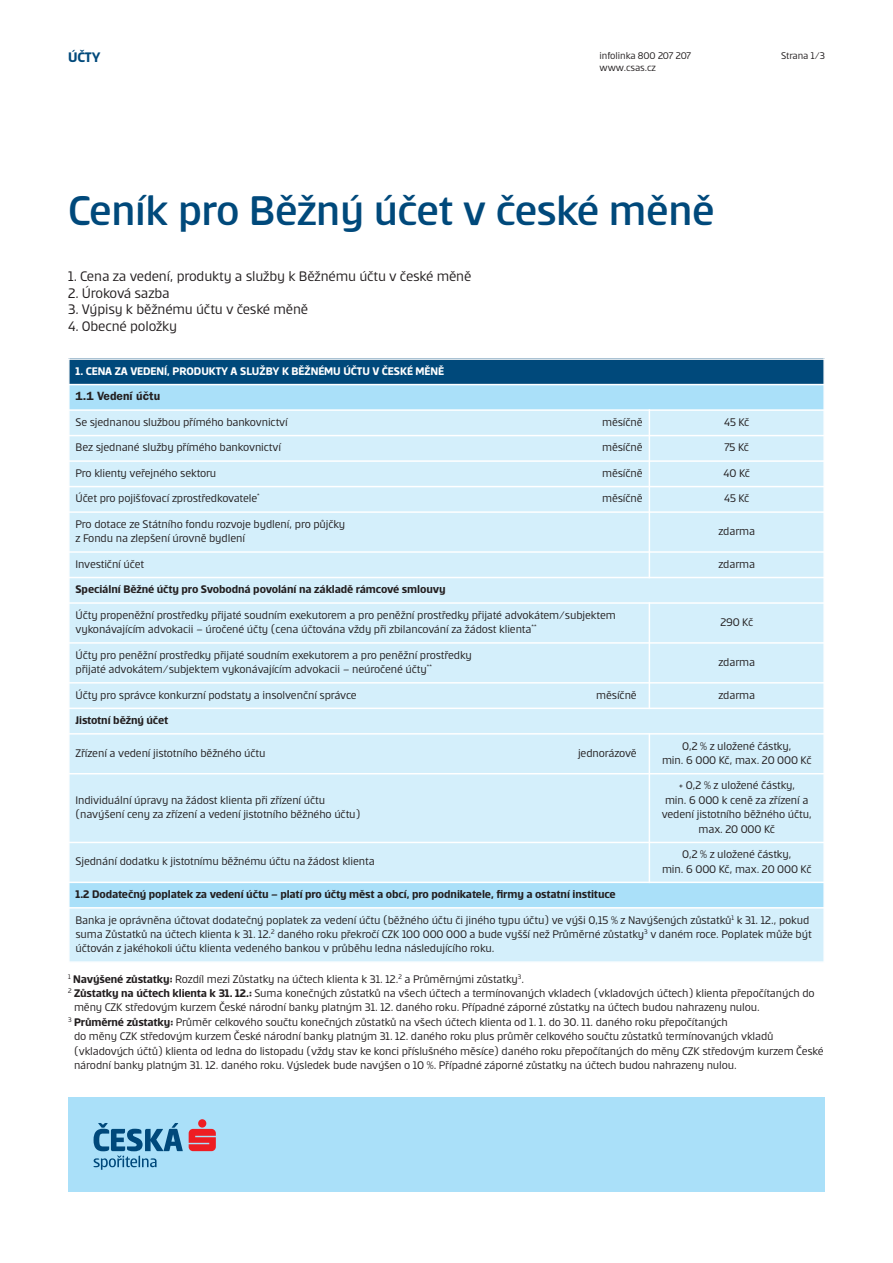
<style>
.page{position:relative;width:893px;height:1263px;background:#fff}
.page>*{position:absolute;margin:0;border:0;box-sizing:border-box;transform-origin:0 0}
.t1{font:500 45px "Erste";letter-spacing:-.01em;color:#00497b}
.t2{font:15px "Erste";letter-spacing:-.01em;color:#231f20}
.t3{font:700 15px "Erste";color:#00497b}
.t4{font:12px/14.4px "Erste";letter-spacing:-.01em;color:#231f20}
.t5{font:700 12px "Erste";letter-spacing:-.01em;color:#231f20}
.t6{font:700 12px "Erste";letter-spacing:-.005em;color:#fff}
.t7{font:600 12px "ITC Franklin Gothic Std";color:#231f20}
.t8{font:10.5px/12px "Erste";letter-spacing:-.01em;color:#231f20}
.s1{font-weight:700}
</style>
<div class="page">
<div style="left:68px;top:1097px;width:757px;height:95px;background:#aae0f9"></div>
<svg style="left:189px;top:1119px;width:27px;height:32px"></svg>
<svg style="left:94px;top:1123px;width:89px;height:47px"></svg>
<div style="left:68px;top:358px;width:756px;height:27px;background:#00497b"></div>
<div style="left:68px;top:385px;width:756px;height:25px;background:#aae0f9"></div>
<div style="left:68px;top:410px;width:581px;height:26px;background:#d4effb"></div>
<div style="left:649px;top:410px;width:176px;height:26px;background:#d4effb"></div>
<div style="left:68px;top:436px;width:581px;height:25px;background:#d4effb"></div>
<div style="left:649px;top:436px;width:176px;height:25px;background:#d4effb"></div>
<div style="left:68px;top:461px;width:581px;height:26px;background:#d4effb"></div>
<div style="left:649px;top:461px;width:176px;height:26px;background:#d4effb"></div>
<div style="left:68px;top:487px;width:581px;height:25px;background:#d4effb"></div>
<div style="left:649px;top:487px;width:176px;height:25px;background:#d4effb"></div>
<div style="left:68px;top:512px;width:581px;height:40px;background:#d4effb"></div>
<div style="left:649px;top:512px;width:176px;height:40px;background:#d4effb"></div>
<div style="left:68px;top:552px;width:581px;height:25px;background:#d4effb"></div>
<div style="left:649px;top:552px;width:176px;height:25px;background:#d4effb"></div>
<div style="left:68px;top:577px;width:756px;height:26px;background:#d4effb"></div>
<div style="left:68px;top:603px;width:581px;height:40px;background:#d4effb"></div>
<div style="left:649px;top:603px;width:176px;height:40px;background:#d4effb"></div>
<div style="left:68px;top:643px;width:581px;height:40px;background:#d4effb"></div>
<div style="left:649px;top:643px;width:176px;height:40px;background:#d4effb"></div>
<div style="left:68px;top:683px;width:581px;height:25px;background:#d4effb"></div>
<div style="left:649px;top:683px;width:176px;height:25px;background:#d4effb"></div>
<div style="left:68px;top:708px;width:756px;height:26px;background:#d4effb"></div>
<div style="left:68px;top:734px;width:581px;height:40px;background:#d4effb"></div>
<div style="left:649px;top:734px;width:176px;height:40px;background:#d4effb"></div>
<div style="left:68px;top:774px;width:581px;height:68px;background:#d4effb"></div>
<div style="left:649px;top:774px;width:176px;height:68px;background:#d4effb"></div>
<div style="left:68px;top:842px;width:581px;height:40px;background:#d4effb"></div>
<div style="left:649px;top:842px;width:176px;height:40px;background:#d4effb"></div>
<div style="left:68px;top:882px;width:756px;height:26px;background:#aae0f9"></div>
<div style="left:68px;top:908px;width:756px;height:55px;background:#d4effb"></div>
<hr style="left:68px;top:358px;width:2px;height:605px;background:#fff">
<hr style="left:649px;top:409px;width:1px;height:169px;background:#fff">
<hr style="left:649px;top:602px;width:1px;height:107px;background:#fff">
<hr style="left:649px;top:733px;width:1px;height:150px;background:#fff">
<hr style="left:823px;top:358px;width:2px;height:605px;background:#fff">
<hr style="left:68px;top:358px;width:757px;height:2px;background:#fff">
<hr style="left:68px;top:384px;width:757px;height:1px;background:#fff">
<hr style="left:68px;top:409px;width:757px;height:2px;background:#fff">
<hr style="left:68px;top:435px;width:757px;height:1px;background:#fff">
<hr style="left:68px;top:460px;width:757px;height:2px;background:#fff">
<hr style="left:68px;top:486px;width:757px;height:1px;background:#fff">
<hr style="left:68px;top:511px;width:757px;height:2px;background:#fff">
<hr style="left:68px;top:551px;width:757px;height:2px;background:#fff">
<hr style="left:68px;top:577px;width:757px;height:1px;background:#fff">
<hr style="left:68px;top:602px;width:757px;height:2px;background:#fff">
<hr style="left:68px;top:642px;width:757px;height:2px;background:#fff">
<hr style="left:68px;top:682px;width:757px;height:1px;background:#fff">
<hr style="left:68px;top:707px;width:757px;height:2px;background:#fff">
<hr style="left:68px;top:733px;width:757px;height:1px;background:#fff">
<hr style="left:68px;top:773px;width:757px;height:1px;background:#fff">
<hr style="left:68px;top:842px;width:757px;height:1px;background:#fff">
<hr style="left:68px;top:881px;width:757px;height:2px;background:#fff">
<hr style="left:68px;top:907px;width:757px;height:1px;background:#fff">
<hr style="left:68px;top:961px;width:757px;height:2px;background:#fff">
<p class="t3" style="left:68px;top:48px;width:34px">ÚČTY</p>
<p class="t8" style="left:600px;top:49px;width:93px">infolinka 800 207 207 www.csas.cz</p>
<h1 class="t1" style="left:68px;top:183px;width:648px">Ceník pro Běžný účet v české měně</h1>
<p class="t2" style="left:68px;top:267px;width:405px">1. Cena za vedení, produkty a služby k Běžnému účtu v české měně</p>
<p class="t2" style="left:68px;top:284px;width:103px">2. Úroková sazba</p>
<p class="t2" style="left:68px;top:300px;width:242px">3. Výpisy k běžnému účtu v české měně</p>
<p class="t2" style="left:68px;top:317px;width:111px">4. Obecné položky</p>
<p class="t8" style="left:781px;top:49px;width:45px">Strana 1/3</p>
<p class="t6" style="left:76px;top:364px;width:370px">1. CENA ZA VEDENÍ, PRODUKTY A SLUŽBY K BĚŽNÉMU ÚČTU V ČESKÉ MĚNĚ</p>
<p class="t7" style="left:76px;top:391px;width:86px">1.1 Vedení účtu</p>
<p class="t4" style="left:76px;top:414px;width:214px">Se sjednanou službou přímého bankovnictví</p>
<p class="t4" style="left:602px;top:414px;width:42px">měsíčně</p>
<p class="t4" style="left:724px;top:414px;width:27px">45 Kč</p>
<p class="t4" style="left:76px;top:440px;width:207px">Bez sjednané služby přímého bankovnictví</p>
<p class="t4" style="left:602px;top:440px;width:42px">měsíčně</p>
<p class="t4" style="left:724px;top:440px;width:26px">75 Kč</p>
<p class="t4" style="left:76px;top:465px;width:142px">Pro klienty veřejného sektoru</p>
<p class="t4" style="left:602px;top:465px;width:42px">měsíčně</p>
<p class="t4" style="left:724px;top:465px;width:28px">40 Kč</p>
<p class="t4" style="left:76px;top:491px;width:186px">Účet pro pojišťovací zprostředkovatele<sup>*</sup></p>
<p class="t4" style="left:602px;top:491px;width:42px">měsíčně</p>
<p class="t4" style="left:724px;top:491px;width:27px">45 Kč</p>
<p class="t4" style="left:76px;top:516px;width:271px">Pro dotace ze Státního fondu rozvoje bydlení, pro půjčky z Fondu na zlepšení úrovně bydlení</p>
<p class="t4" style="left:718px;top:524px;width:38px">zdarma</p>
<p class="t4" style="left:76px;top:556px;width:70px">Investiční účet</p>
<p class="t4" style="left:718px;top:556px;width:38px">zdarma</p>
<p class="t5" style="left:76px;top:582px;width:372px">Speciální Běžné účty pro Svobodná povolání na základě rámcové smlouvy</p>
<p class="t4" style="left:76px;top:607px;width:542px">Účty propeněžní prostředky přijaté soudním exekutorem a pro peněžní prostředky přijaté advokátem/subjektem vykonávajícím advokacii – úročené účty (cena účtována vždy při zbilancování za žádost klienta<sup>**</sup></p>
<p class="t4" style="left:720px;top:615px;width:34px">290 Kč</p>
<p class="t4" style="left:76px;top:647px;width:398px">Účty pro peněžní prostředky přijaté soudním exekutorem a pro peněžní prostředky přijaté advokátem/subjektem vykonávajícím advokacii – neúročené účty<sup>**</sup></p>
<p class="t4" style="left:718px;top:654px;width:38px">zdarma</p>
<p class="t4" style="left:76px;top:687px;width:283px">Účty pro správce konkurzní podstaty a insolvenční správce</p>
<p class="t4" style="left:596px;top:687px;width:42px">měsíčně</p>
<p class="t4" style="left:718px;top:687px;width:38px">zdarma</p>
<p class="t5" style="left:76px;top:713px;width:94px">Jistotní běžný účet</p>
<p class="t4" style="left:76px;top:745px;width:192px">Zřízení a vedení jistotního běžného účtu</p>
<p class="t4" style="left:578px;top:745px;width:60px">jednorázově</p>
<p class="t4" style="left:662px;top:738px;width:151px;text-align:center">0,2 % z uložené částky,<br>min. 6 000 Kč, max. 20 000 Kč</p>
<p class="t4" style="left:76px;top:792px;width:286px">Individuální úpravy na žádost klienta při zřízení účtu (navýšení ceny za zřízení a vedení jistotního běžného účtu)</p>
<p class="t4" style="left:662px;top:778px;width:151px;text-align:center">+ 0,2 % z uložené částky,<br>min. 6 000 k ceně za zřízení a vedení jistotního běžného účtu, max. 20 000 Kč</p>
<p class="t4" style="left:76px;top:854px;width:301px">Sjednání dodatku k jistotnímu běžnému účtu na žádost klienta</p>
<p class="t4" style="left:662px;top:847px;width:151px;text-align:center">0,2 % z uložené částky,<br>min. 6 000 Kč, max. 20 000 Kč</p>
<p class="t4" style="left:76px;top:881px;width:735px;line-height:25.5px"><span class="s1">1.2 Dodatečný poplatek za vedení účtu – platí pro účty měst a obcí, pro podnikatele, firmy a ostatní instituce<br></span>Banka je oprávněna účtovat dodatečný poplatek za vedení účtu (běžného účtu či jiného typu účtu) ve výši 0,15 % z Navýšených zůstatků<sup>1</sup> k 31. 12., pokud</p>
<p class="t4" style="left:76px;top:927px;width:738px">suma Zůstatků na účtech klienta k 31. 12.<sup>2</sup> daného roku překročí CZK 100 000 000 a bude vyšší než Průměrné zůstatky<sup>3</sup> v daném roce. Poplatek může být účtován z jakéhokoli účtu klienta vedeného bankou v průběhu ledna následujícího roku.</p>
<p class="t4" style="left:68px;top:971px;width:458px"><sup>1</sup> <span class="s1">Navýšené zůstatky:</span> Rozdíl mezi Zůstatky na účtech klienta k 31. 12.<sup>2</sup> a Průměrnými zůstatky<sup>3</sup>.</p>
<p class="t4" style="left:68px;top:986px;width:748px"><sup>2</sup> <span class="s1">Zůstatky na účtech klienta k 31. 12.:</span> Suma konečných zůstatků na všech účtech a termínovaných vkladech (vkladových účtech) klienta přepočítaných do</p>
<p class="t4" style="left:74px;top:1000px;width:687px">měny CZK středovým kurzem České národní banky platným 31. 12. daného roku. Případné záporné zůstatky na účtech budou nahrazeny nulou.</p>
<p class="t4" style="left:68px;top:1014px;width:661px"><sup>3</sup> <span class="s1">Průměrné zůstatky:</span> Průměr celkového součtu konečných zůstatků na všech účtech klienta od 1. 1. do 30. 11. daného roku přepočítaných</p>
<p class="t4" style="left:74px;top:1029px;width:701px">do měny CZK středovým kurzem České národní banky platným 31. 12. daného roku plus průměr celkového součtu zůstatků termínovaných vkladů</p>
<p class="t4" style="left:74px;top:1043px;width:751px">(vkladových účtů) klienta od ledna do listopadu (vždy stav ke konci příslušného měsíce) daného roku přepočítaných do měny CZK středovým kurzem České</p>
<p class="t4" style="left:74px;top:1058px;width:664px">národní banky platným 31. 12. daného roku. Výsledek bude navýšen o 10 %. Případné záporné zůstatky na účtech budou nahrazeny nulou.</p>
</div>
